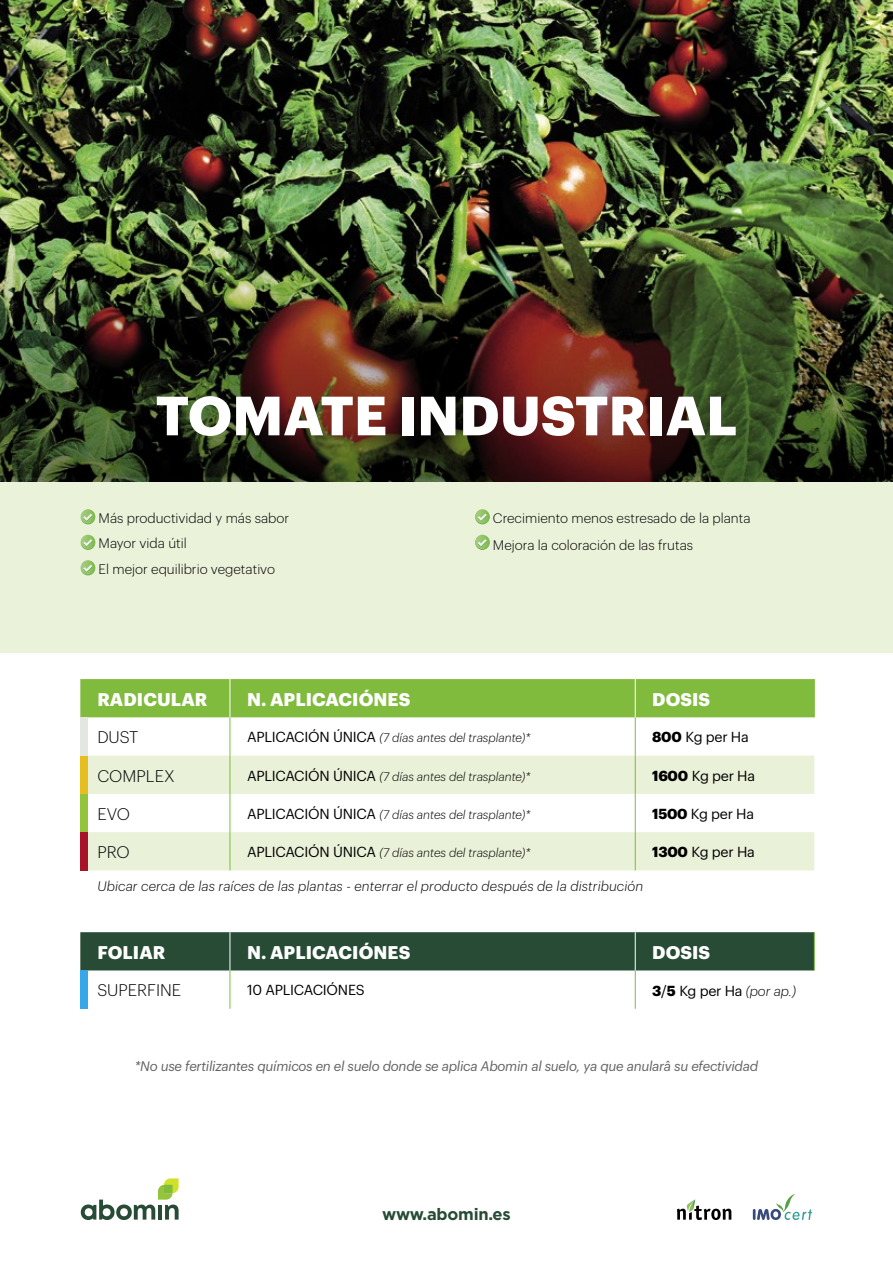
<style>
.page{position:relative;width:893px;height:1263px;background:#fff}
.page>*{position:absolute;margin:0;border:0;box-sizing:border-box;transform-origin:0 0}
.t1{font:700 54px "Graphik";letter-spacing:.005em;color:#fff}
.t2{font:700 18px "Graphik";letter-spacing:.005em;color:#fff}
.t3{font:300 16.5px "Graphik";color:#000}
.t4{font:700 16.5px "Gotham";letter-spacing:-.015em;color:#274b35}
.t5{font:14.25px "Graphik";letter-spacing:-.02em;color:#000}
.t6{font:300 13.5px/25.5px "Graphik";color:#000}
.t7{font:italic 13.5px "Graphik";letter-spacing:-.02em;color:#636363}
.t8{font:italic 300 13.5px "Graphik";letter-spacing:.01em;color:#000}
.t9{font:italic 300 12px "Graphik";color:#000}
.s1{font-weight:400;font-style:normal;font-size:14.25px}
.s2{font-weight:700}
.s3{font-weight:300;font-style:italic;font-size:13.5px}
</style>
<div class="page">
<div style="left:0;top:483px;width:893px;height:170px;background:#eaf2da"></div>
<svg style="left:677px;top:1199px;width:54px;height:21px"></svg>
<svg style="left:81px;top:1178px;width:98px;height:42px"></svg>
<svg style="left:753px;top:1194px;width:59px;height:26px"></svg>
<svg style="left:81px;top:509px;width:14px;height:15px"></svg>
<svg style="left:83px;top:513px;width:9px;height:9px"></svg>
<svg style="left:81px;top:535px;width:14px;height:15px"></svg>
<svg style="left:81px;top:535px;width:14px;height:14px"></svg>
<svg style="left:83px;top:539px;width:9px;height:8px"></svg>
<svg style="left:81px;top:560px;width:14px;height:15px"></svg>
<svg style="left:83px;top:564px;width:9px;height:9px"></svg>
<svg style="left:475px;top:509px;width:15px;height:15px"></svg>
<svg style="left:478px;top:513px;width:9px;height:9px"></svg>
<svg style="left:475px;top:535px;width:15px;height:14px"></svg>
<svg style="left:478px;top:539px;width:9px;height:8px"></svg>
<img style="left:0;top:0;width:893px;height:216px">
<img style="left:0;top:216px;width:893px;height:266px">
<div style="left:80px;top:679px;width:734px;height:38px;background:#80bb3d"></div>
<svg style="left:88px;top:756px;width:726px;height:114px;fill:#e9f1d9"></svg>
<hr style="left:230px;top:717px;width:1px;height:39px;background:#80bb3d">
<hr style="left:635px;top:717px;width:1px;height:39px;background:#80bb3d">
<hr style="left:230px;top:794px;width:1px;height:38px;background:#80bb3d">
<hr style="left:635px;top:794px;width:1px;height:38px;background:#80bb3d">
<hr style="left:230px;top:832px;width:1px;height:38px;background:#80bb3d">
<hr style="left:814px;top:679px;width:1px;height:38px;background:#80bb3d">
<hr style="left:230px;top:756px;width:1px;height:38px;background:#80bb3d">
<hr style="left:635px;top:756px;width:1px;height:38px;background:#80bb3d">
<hr style="left:635px;top:832px;width:1px;height:38px;background:#80bb3d">
<hr style="left:230px;top:679px;width:1px;height:38px;background:#fff">
<hr style="left:635px;top:679px;width:1px;height:38px;background:#fff">
<div style="left:80px;top:932px;width:734px;height:38px;background:#274b35"></div>
<hr style="left:230px;top:970px;width:1px;height:39px;background:#80bb3d">
<hr style="left:635px;top:970px;width:1px;height:39px;background:#80bb3d">
<hr style="left:814px;top:932px;width:1px;height:38px;background:#80bb3d">
<hr style="left:230px;top:932px;width:1px;height:38px;background:#fff">
<hr style="left:635px;top:932px;width:1px;height:38px;background:#fff">
<div style="left:80px;top:756px;width:8px;height:38px;background:#e6be1f"></div>
<div style="left:80px;top:717px;width:8px;height:39px;background:#e4e6e1"></div>
<div style="left:80px;top:794px;width:8px;height:38px;background:#94c43a"></div>
<div style="left:80px;top:832px;width:8px;height:38px;background:#a9132a"></div>
<div style="left:80px;top:970px;width:8px;height:39px;background:#36a7e9"></div>
<h1 class="t1" style="left:156px;top:374px;width:583px">TOMATE INDUSTRIAL</h1>
<p class="t6" style="left:99px;top:504px;width:192px">Más productividad y más sabor<br>Mayor vida útil<br>El mejor equilibrio vegetativo</p>
<p class="t6" style="left:493px;top:503px;width:259px;line-height:27px">Crecimiento menos estresado de la planta<br>Mejora la coloración de las frutas</p>
<h2 class="t2" style="left:97px;top:685px;width:112px">RADICULAR</h2>
<h2 class="t2" style="left:247px;top:685px;width:165px">N. APLICACIÓNES</h2>
<h2 class="t2" style="left:652px;top:685px;width:59px">DOSIS</h2>
<h3 class="t3" style="left:97px;top:725px;width:43px">DUST</h3>
<p class="t9" style="left:247px;top:729px;width:285px"><span class="s1">APLICACIÓN ÚNICA</span> (7 días antes del trasplante)*</p>
<p class="t5" style="left:652px;top:726px;width:98px"><span class="s2">800</span> Kg per Ha</p>
<h3 class="t3" style="left:97px;top:763px;width:79px">COMPLEX</h3>
<p class="t9" style="left:247px;top:767px;width:285px"><span class="s1">APLICACIÓN ÚNICA</span> (7 días antes del trasplante)*</p>
<p class="t5" style="left:652px;top:765px;width:104px"><span class="s2">1600</span> Kg per Ha</p>
<h3 class="t3" style="left:97px;top:802px;width:34px">EVO</h3>
<p class="t9" style="left:247px;top:806px;width:285px"><span class="s1">APLICACIÓN ÚNICA</span> (7 días antes del trasplante)*</p>
<p class="t5" style="left:652px;top:803px;width:103px"><span class="s2">1500</span> Kg per Ha</p>
<h3 class="t3" style="left:97px;top:840px;width:34px">PRO</h3>
<p class="t9" style="left:247px;top:844px;width:285px"><span class="s1">APLICACIÓN ÚNICA</span> (7 días antes del trasplante)*</p>
<p class="t5" style="left:652px;top:841px;width:104px"><span class="s2">1300</span> Kg per Ha</p>
<p class="t8" style="left:97px;top:876px;width:547px">Ubicar cerca de las raíces de las plantas - enterrar el producto después de la distribución</p>
<h2 class="t2" style="left:97px;top:938px;width:70px">FOLIAR</h2>
<h2 class="t2" style="left:247px;top:938px;width:165px">N. APLICACIÓNES</h2>
<h2 class="t2" style="left:652px;top:938px;width:59px">DOSIS</h2>
<h3 class="t3" style="left:97px;top:978px;width:85px">SUPERFINE</h3>
<p class="t5" style="left:247px;top:979px;width:119px">10 APLICACIÓNES</p>
<p class="t5" style="left:652px;top:980px;width:145px"><span class="s2">3</span>/<span class="s2">5</span> Kg per Ha <span class="s3">(por ap.)</span></p>
<p class="t7" style="left:135px;top:1056px;width:625px">*No use fertilizantes químicos en el suelo donde se aplica Abomin al suelo, ya que anularâ su efectividad</p>
<h3 class="t4" style="left:382px;top:1203px;width:130px">www.abomin.es</h3>
</div>
